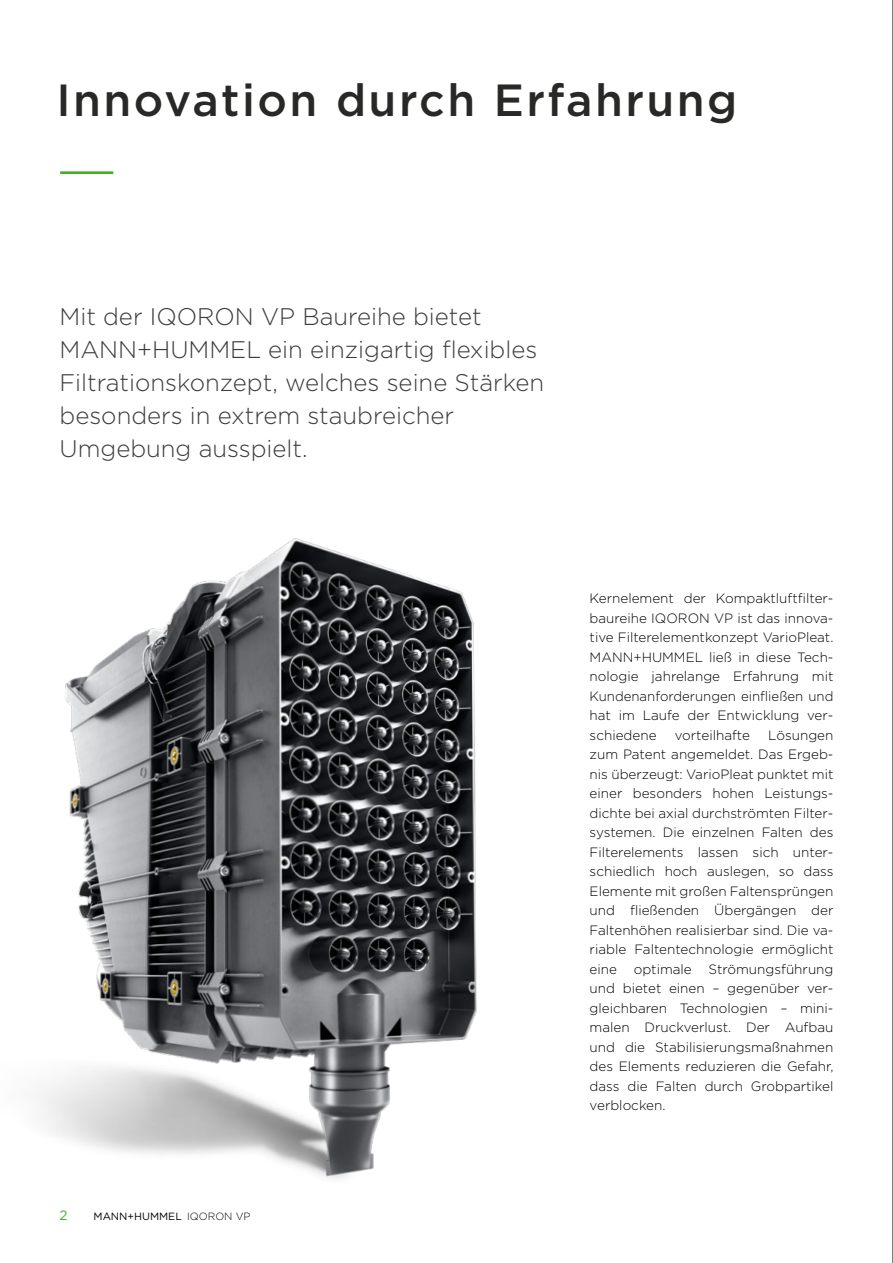
<style>
.page{position:relative;width:893px;height:1263px;background:#fff}
.page>*{position:absolute;margin:0;border:0;box-sizing:border-box;transform-origin:0 0}
.MH_Headline_1___30_pt_strong{font:500 45px "Gotham";letter-spacing:.055em;color:#282827}
.Intro___16pt{font:300 24px/33px "Gotham";color:#3c3c3b}
.Copy___9pt_Justified{font:300 13.5px/19.5px "Gotham";color:#000;text-align:justify}
.t1{font:13.5px "Gotham";color:#46af28}
.t2{font:10.5px "Gotham";color:#000}
.s1{font-weight:300}
</style>
<div class="page">
<img style="left:38px;top:538px;width:439px;height:641px">
<hr style="left:60px;top:171px;width:53px;height:3px;background:#46af28">
<hr style="left:892px;top:0;width:1px;height:1263px;background:#000">
<p class="MH_Headline_1___30_pt_strong" style="left:56px;top:74px;width:683px">Innovation durch Erfahrung</p>
<p class="Intro___16pt" style="left:60px;top:300px;width:486px">Mit der IQORON VP Baureihe bietet MANN+HUMMEL ein einzigartig flexibles Filtrationskonzept, welches seine Stärken besonders in extrem staubreicher Umgebung ausspielt.</p>
<p class="t1" style="left:60px;top:1207px;width:10px">2</p>
<p class="t2" style="left:94px;top:1210px;width:159px">MANN+HUMMEL <span class="s1">IQORON VP</span></p>
<p class="Copy___9pt_Justified" style="left:590px;top:588px;width:245px">Kernelement der Kompaktluftfilter&shy;baureihe IQORON VP ist das innova&shy;tive Filterelementkonzept VarioPleat.<br>MANN+HUMMEL ließ in diese Tech&shy;nologie jahrelange Erfahrung mit Kundenanforderungen einfließen und hat im Laufe der Entwicklung ver&shy;schiedene</p>
<p class="Copy___9pt_Justified" style="left:675px;top:725px;width:77px">vorteilhafte</p>
<p class="Copy___9pt_Justified" style="left:590px;top:725px;width:245px;text-align:left;text-indent:179px">Lösungen zum Patent angemeldet. Das Ergeb&shy;nis überzeugt: VarioPleat punktet mit einer besonders hohen Leistungs&shy;dichte bei axial durchströmten Filter&shy;systemen. Die einzelnen Falten des Filterelements lassen sich unter&shy;schiedlich hoch auslegen, so dass Elemente mit großen Faltensprüngen und fließenden Übergängen der Faltenhöhen realisierbar sind. Die va&shy;riable Faltentechnologie ermöglicht eine optimale Strömungsführung und bietet einen – gegenüber ver&shy;gleichbaren Technologien – mini-- malen Druckverlust. Der Aufbau und die Stabilisierungsmaßnahmen des Elements reduzieren die Gefahr, dass die Falten durch Grobpartikel verblocken.</p>
</div>
